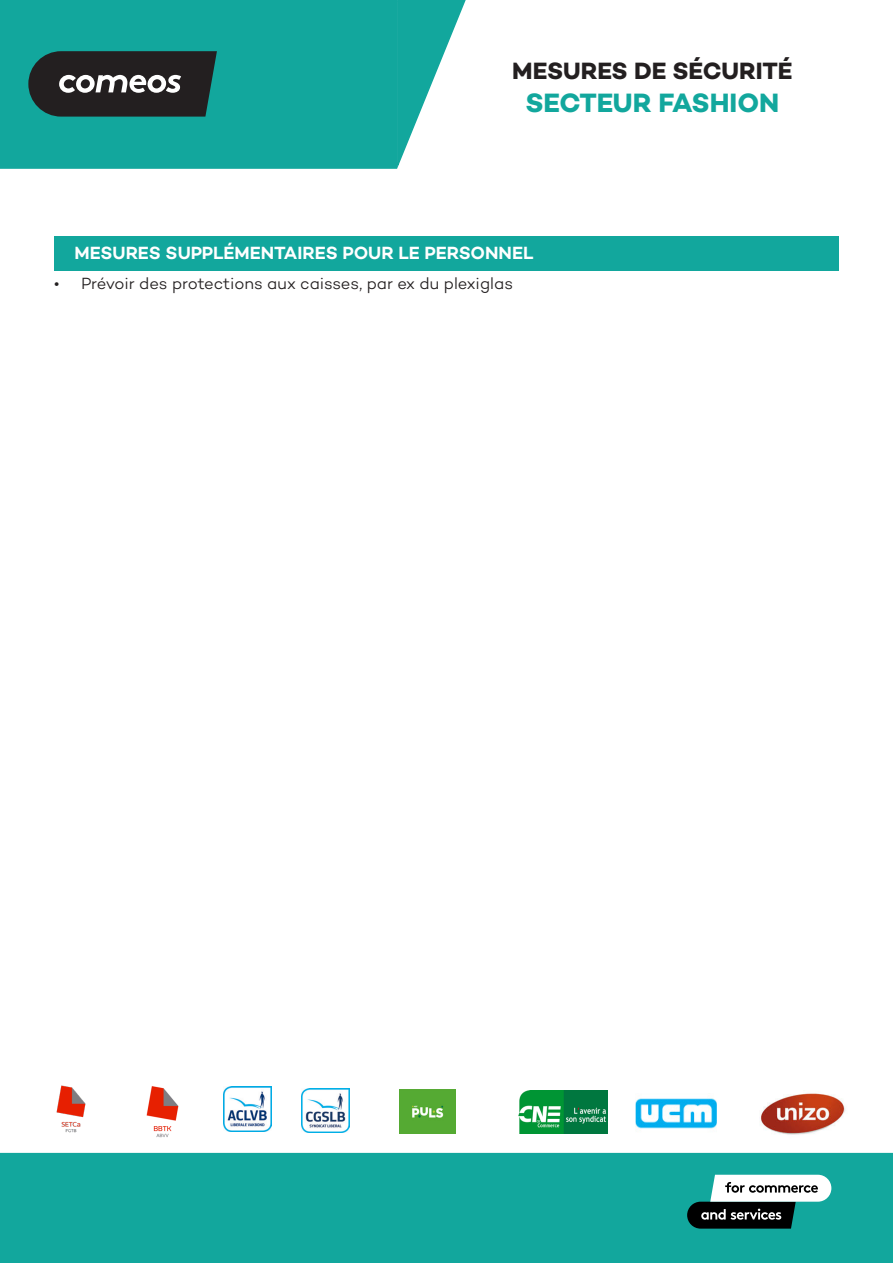
<style>
.page{position:relative;width:893px;height:1263px;background:#fff}
.page>*{position:absolute;margin:0;border:0;box-sizing:border-box;transform-origin:0 0}
.t1{font:700 27px "Campton";letter-spacing:-.005em;color:#12a79d}
.t2{font:700 24px "Campton";letter-spacing:-.005em;color:#231f20}
.t3{font:600 18px "Campton";color:#fff}
.t4{font:300 16.5px "Campton";letter-spacing:-.01em;color:#231f20}
</style>
<div class="page">
<img style="left:400px;top:1089px;width:55px;height:45px">
<img style="left:519px;top:1091px;width:88px;height:43px">
<img style="left:223px;top:1087px;width:48px;height:44px">
<img style="left:302px;top:1088px;width:47px;height:44px">
<img style="left:146px;top:1086px;width:33px;height:52px">
<img style="left:56px;top:1085px;width:30px;height:48px">
<img style="left:636px;top:1098px;width:80px;height:31px">
<img style="left:747px;top:1093px;width:112px;height:60px">
<div style="left:1px;top:1px;width:395px;height:167px;background:#12a79d"></div>
<div style="left:0;top:0;width:397px;height:169px;border:2px solid #12a79d"></div>
<svg style="left:396px;top:0;width:70px;height:167px"></svg>
<svg style="left:28px;top:51px;width:189px;height:66px;background:#363e3e"></svg>
<div style="left:0;top:1153px;width:893px;height:110px;background:#12a79d"></div>
<svg style="left:687px;top:1175px;width:144px;height:53px"></svg>
<div style="left:54px;top:236px;width:785px;height:34px;background:#12a79d"></div>
<p class="t2" style="left:512px;top:56px;width:282px">MESURES DE SÉCURITÉ</p>
<p class="t1" style="left:525px;top:85px;width:255px">SECTEUR FASHION</p>
<p class="t3" style="left:74px;top:241px;width:461px">MESURES SUPPLÉMENTAIRES POUR LE PERSONNEL</p>
<p class="t4" style="left:54px;top:273px;width:461px">• Prévoir des protections aux caisses, par ex du plexiglas</p>
</div>
